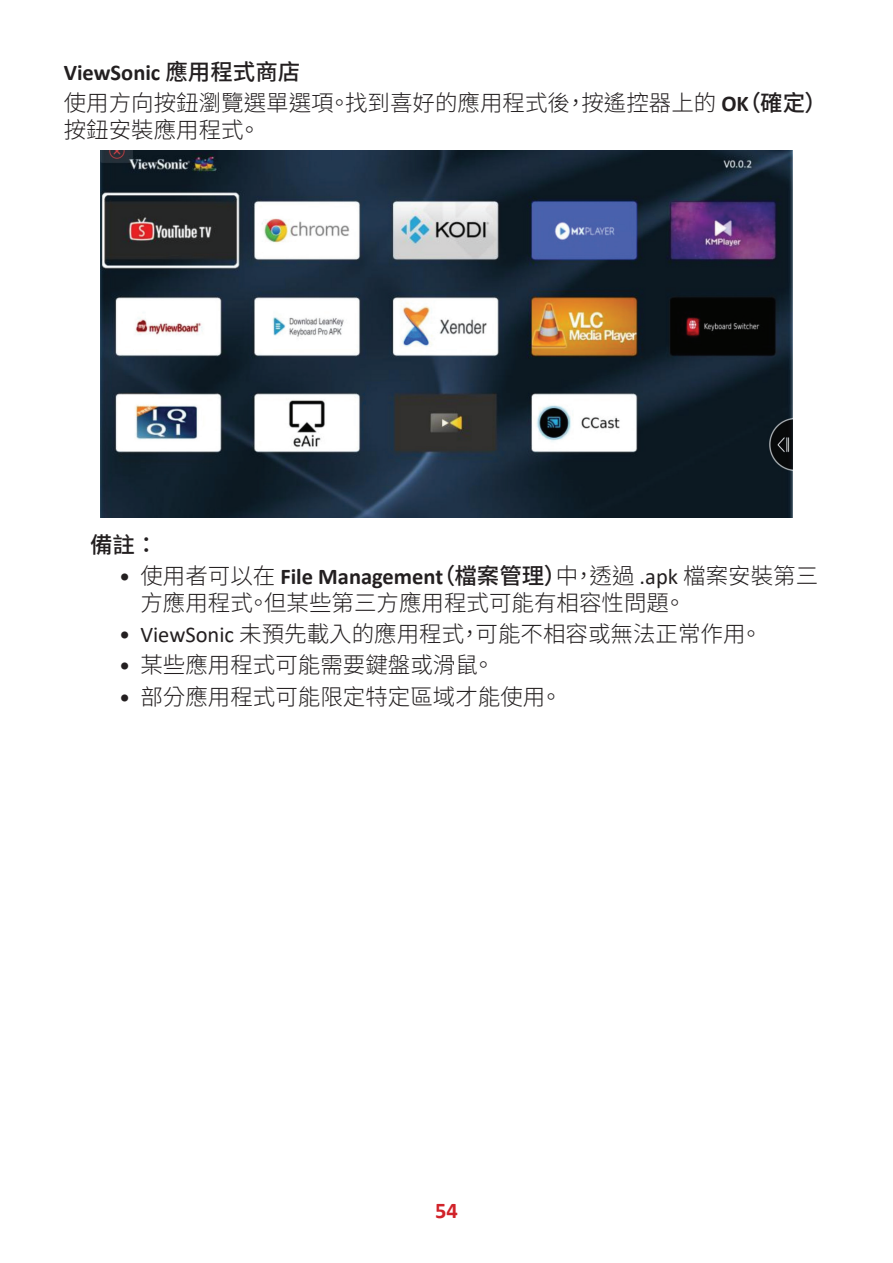
<style>
.page{position:relative;width:893px;height:1263px;background:#fff}
.page>*{position:absolute;margin:0;border:0;box-sizing:border-box;transform-origin:0 0}
.t1{font:300 22.5px/27px "Noto Sans TC";color:#231f20}
.t2{font:700 22.5px "Calibri";color:#231f20}
.t3{font:500 22.5px "Noto Sans TC";color:#231f20}
.t4{font:700 22.5px "Calibri";color:#d1232a}
.s1{font-family:"Noto Sans TC";font-weight:500}
.s2{font-family:"Calibri";font-weight:700}
.s3{font-weight:500}
.s4{font-family:"Calibri";font-weight:400}
</style>
<div class="page">
<img style="left:101px;top:151px;width:691px;height:366px">
<p class="t2" style="left:64px;top:56px;width:238px">ViewSonic <span class="s1">應用程式商店</span></p>
<p class="t1" style="left:64px;top:90px;width:765px">使用方向按鈕瀏覽選單選項。找到喜好的應用程式後，按遙控器上的 <span class="s2">OK</span><span class="s3">（確定）</span>按鈕安裝應用程式。</p>
<p class="t3" style="left:90px;top:532px;width:69px">備註：</p>
<p class="t1" style="left:140px;top:563px;width:679px;text-indent:-21px"><span class="s4">•</span> 使用者可以在 <span class="s2">File Management</span><span class="s3">（檔案管理）</span>中，透過 <span class="s4">.apk</span> 檔案安裝第三方應用程式。但某些第三方應用程式可能有相容性問題。</p>
<p class="t1" style="left:119px;top:621px;width:645px"><span class="s4">• ViewSonic</span> 未預先載入的應用程式，可能不相容或無法正常作用。</p>
<p class="t1" style="left:119px;top:652px;width:377px"><span class="s4">•</span> 某些應用程式可能需要鍵盤或滑鼠。</p>
<p class="t1" style="left:119px;top:683px;width:445px"><span class="s4">•</span> 部分應用程式可能限定特定區域才能使用。</p>
<p class="t4" style="left:435px;top:1194px;width:24px">54</p>
</div>
